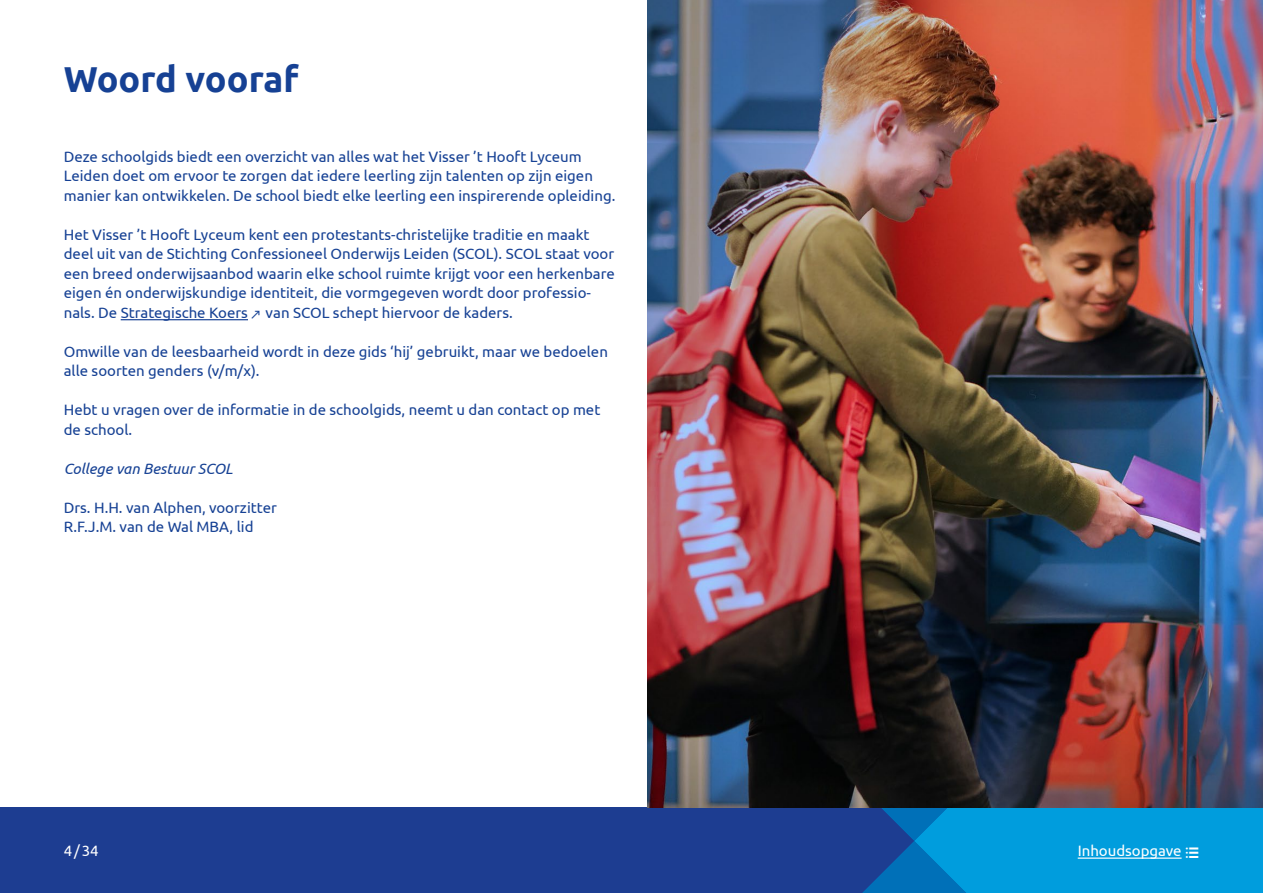
<style>
.page{position:relative;width:1263px;height:893px;background:#fff}
.page>*{position:absolute;margin:0;border:0;box-sizing:border-box;transform-origin:0 0}
.t1{font:700 36px "Ubuntu";color:#164194}
.t2{font:15px/19.5px "Ubuntu";color:#164194}
.t3{font:italic 15px "Ubuntu";color:#164194}
.t4{font:15px "Ubuntu";color:#fff}
.s1{font-family:"IBM Plex Sans"}
.s2{font-family:"Pictos"}
</style>
<div class="page">
<div style="left:0;top:808px;width:238px;height:85px;background:#1d3d91"></div>
<svg style="left:238px;top:808px;width:1025px;height:33px;background:#125daa"></svg>
<svg style="left:238px;top:841px;width:1025px;height:52px;background:#125daa"></svg>
<hr style="left:1078px;top:857px;width:103px;height:2px;background:#fff">
<img style="left:647px;top:0;width:616px;height:808px">
<hr style="left:121px;top:319px;width:127px;height:1px;background:#164194">
<h1 class="t1" style="left:64px;top:57px;width:236px">Woord vooraf</h1>
<p class="t2" style="left:64px;top:146px;width:553px">Deze schoolgids biedt een overzicht van alles wat het Visser ’t Hooft Lyceum<br>Leiden doet om ervoor te zorgen dat iedere leerling zijn talenten op zijn eigen manier kan ontwikkelen. De school biedt elke leerling een inspirerende opleiding.</p>
<p class="t2" style="left:64px;top:224px;width:553px">Het Visser ’t Hooft Lyceum kent een protestants-christelijke traditie en maakt deel uit van de Stichting Confessioneel Onderwijs Leiden (SCOL). SCOL staat voor een breed onderwijsaanbod waarin elke school ruimte krijgt voor een herkenbare eigen én onderwijskundige identiteit, die vormgegeven wordt door professio&shy;nals. De Strategische Koers<span class="s1">↗</span> van SCOL schept hiervoor de kaders.</p>
<p class="t2" style="left:64px;top:341px;width:546px">Omwille van de leesbaarheid wordt in deze gids ‘hij’ gebruikt, maar we bedoelen alle soorten genders (v/m/x).</p>
<p class="t2" style="left:64px;top:400px;width:538px">Hebt u vragen over de informatie in de schoolgids, neemt u dan contact op met de school.</p>
<p class="t3" style="left:64px;top:459px;width:171px">College van Bestuur SCOL</p>
<p class="t2" style="left:64px;top:497px;width:215px">Drs. H.H. van Alphen, voorzitter<br>R.F.J.M. van de Wal MBA, lid</p>
<p class="t4" style="left:64px;top:842px;width:36px">4/34</p>
<p class="t4" style="left:1078px;top:842px;width:123px">Inhoudsopgave <span class="s2">l</span></p>
</div>
